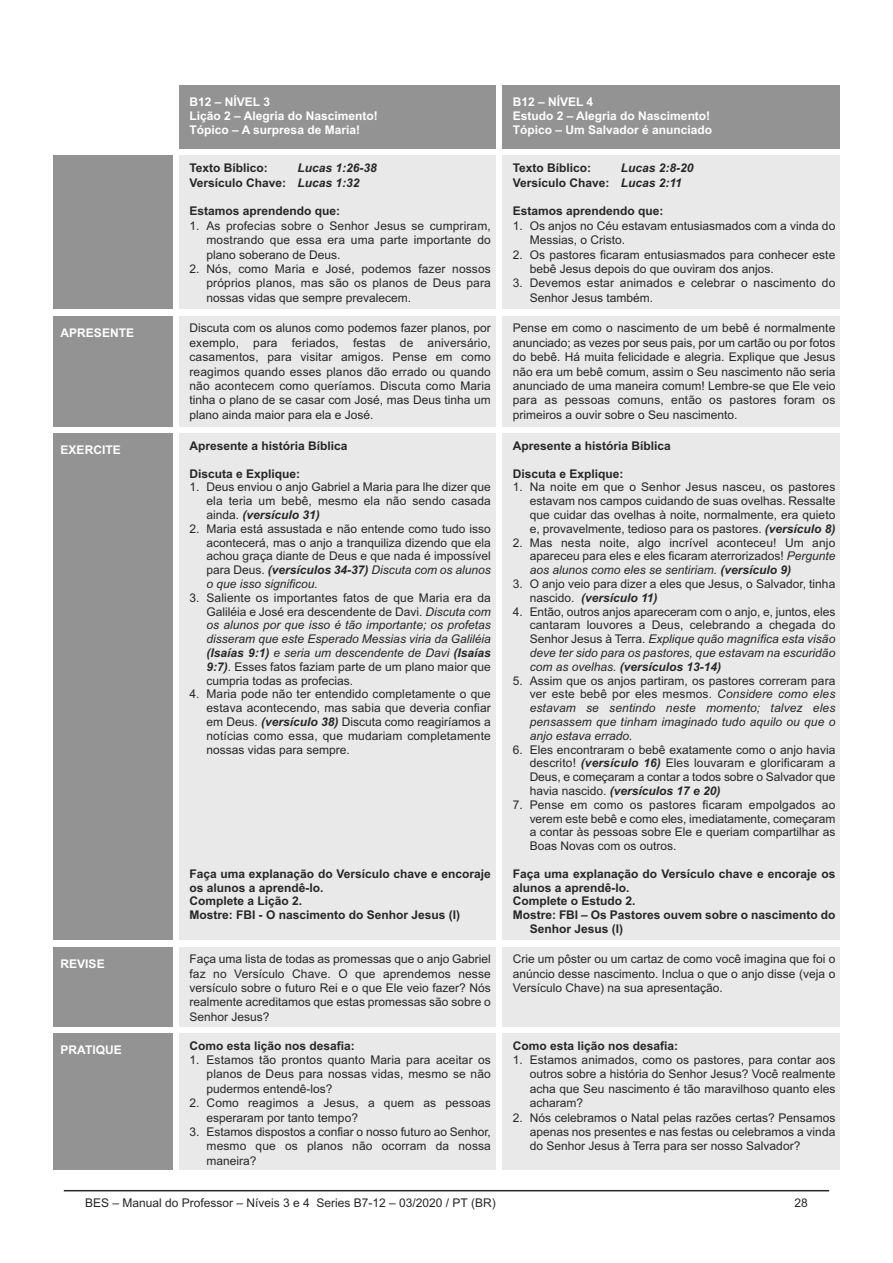
<style>
.page{position:relative;width:893px;height:1263px;background:#fff}
.page>*{position:absolute;margin:0;border:0;box-sizing:border-box;transform-origin:0 0}
.t1{font:12px/14.4px "Arial";color:#272627;text-align:justify}
.t2{font:700 12px/13.8px "Arial";color:#272627}
.t3{font:italic 12px/13.8px "Arial";letter-spacing:.01em;color:#272627;text-align:justify}
.t4{font:700 12px/14.4px "Arial";color:#fff}
.t5{font:italic 700 12px/14.4px "Arial";color:#272627}
.s1{font-style:normal}
.s2{font-weight:700;font-style:italic}
.s3{font-style:italic}
</style>
<div class="page">
<hr style="left:64px;top:1190px;width:765px;height:1px;background:#272627">
<div style="left:179px;top:85px;width:316px;height:64px;background:#939393"></div>
<div style="left:502px;top:85px;width:338px;height:64px;background:#939393"></div>
<div style="left:53px;top:156px;width:119px;height:153px;background:#939393"></div>
<div style="left:179px;top:156px;width:316px;height:153px;background:#e9e9e9"></div>
<div style="left:502px;top:156px;width:338px;height:153px;background:#e9e9e9"></div>
<div style="left:53px;top:316px;width:119px;height:111px;background:#939393"></div>
<div style="left:179px;top:316px;width:316px;height:111px;background:#e9e9e9"></div>
<div style="left:502px;top:316px;width:338px;height:111px;background:#e9e9e9"></div>
<div style="left:53px;top:434px;width:119px;height:506px;background:#939393"></div>
<div style="left:179px;top:434px;width:316px;height:506px;background:#e9e9e9"></div>
<div style="left:502px;top:434px;width:338px;height:506px;background:#e9e9e9"></div>
<div style="left:53px;top:947px;width:119px;height:79px;background:#939393"></div>
<div style="left:179px;top:947px;width:316px;height:79px;background:#e9e9e9"></div>
<div style="left:502px;top:947px;width:338px;height:79px;background:#e9e9e9"></div>
<div style="left:53px;top:1033px;width:119px;height:137px;background:#939393"></div>
<div style="left:179px;top:1033px;width:316px;height:137px;background:#e9e9e9"></div>
<div style="left:502px;top:1033px;width:338px;height:137px;background:#e9e9e9"></div>
<p class="t4" style="left:190px;top:94px;width:190px">B12 – NÍVEL 3<br>Lição 2 – Alegria do Nascimento!<br>Tópico – A surpresa de Maria!</p>
<p class="t4" style="left:513px;top:94px;width:201px">B12 – NÍVEL 4<br>Estudo 2 – Alegria do Nascimento!<br>Tópico – Um Salvador é anunciado</p>
<p class="t2" style="left:190px;top:161px;width:80px">Texto Bíblico:</p>
<p class="t2" style="left:513px;top:161px;width:80px">Texto Bíblico:</p>
<p class="t5" style="left:190px;top:161px;width:189px;text-indent:108px">Lucas 1:26-38<br><span class="s1">Versículo Chave:</span> Lucas 1:32</p>
<p class="t2" style="left:190px;top:204px;width:152px">Estamos aprendendo que:</p>
<p class="t1" style="left:207px;top:218px;width:286px;text-indent:-17px">1. As profecias sobre o Senhor Jesus se cumpriram, mostrando que essa era uma parte importante do plano soberano de Deus.</p>
<p class="t1" style="left:207px;top:262px;width:286px;text-indent:-17px">2. Nós, como Maria e José, podemos fazer nossos próprios planos, mas são os planos de Deus para nossas vidas que sempre prevalecem.</p>
<p class="t5" style="left:513px;top:161px;width:182px;text-indent:108px">Lucas 2:8-20<br><span class="s1">Versículo Chave:</span> Lucas 2:11</p>
<p class="t2" style="left:513px;top:204px;width:152px">Estamos aprendendo que:</p>
<p class="t1" style="left:530px;top:218px;width:307px;text-indent:-17px">1. Os anjos no Céu estavam entusiasmados com a vinda do<br>Messias, o Cristo.</p>
<p class="t1" style="left:530px;top:247px;width:307px;text-indent:-17px">2. Os pastores ficaram entusiasmados para conhecer este bebê Jesus depois do que ouviram dos anjos.</p>
<p class="t1" style="left:530px;top:276px;width:307px;text-indent:-17px">3. Devemos estar animados e celebrar o nascimento do<br>Senhor Jesus também.</p>
<p class="t4" style="left:61px;top:325px;width:75px">APRESENTE</p>
<p class="t1" style="left:190px;top:321px;width:303px">Discuta com os alunos como podemos fazer planos, por exemplo, para feriados, festas de aniversário, casamentos, para visitar amigos. Pense em como reagimos quando esses planos dão errado ou quando não acontecem como queríamos. Discuta como Maria tinha o plano de se casar com José, mas Deus tinha um plano ainda maior para ela e José.</p>
<p class="t1" style="left:513px;top:321px;width:324px">Pense em como o nascimento de um bebê é normalmente anunciado; as vezes por seus pais, por um cartão ou por fotos do bebê. Há muita felicidade e alegria. Explique que Jesus não era um bebê comum, assim o Seu nascimento não seria anunciado de uma maneira comum! Lembre-se que Ele veio para as pessoas comuns, então os pastores foram os primeiros a ouvir sobre o Seu nascimento.</p>
<p class="t4" style="left:61px;top:443px;width:62px">EXERCITE</p>
<p class="t2" style="left:190px;top:439px;width:160px">Apresente a história Bíblica</p>
<p class="t2" style="left:190px;top:466px;width:112px">Discuta e Explique:</p>
<p class="t1" style="left:207px;top:480px;width:286px;line-height:13.8px;text-indent:-17px">1. Deus enviou o anjo Gabriel a Maria para lhe dizer que ela teria um bebê, mesmo ela não sendo casada ainda. <span class="s2">(versículo 31)</span></p>
<p class="t1" style="left:207px;top:522px;width:286px;line-height:13.8px;text-indent:-17px">2. Maria está assustada e não entende como tudo isso acontecerá, mas o anjo a tranquiliza dizendo que ela achou graça diante de Deus e que nada é impossível para Deus. <span class="s2">(versículos 34-37)</span> <span class="s3">Discuta com os alunos o que isso significou.</span></p>
<p class="t1" style="left:207px;top:591px;width:286px;line-height:13.8px;text-indent:-17px">3. Saliente os importantes fatos de que Maria era da Galiléia e José era descendente de Davi. <span class="s3">Discuta com os alunos por que isso é tão importante; os profetas disseram que este Esperado Messias viria da Galiléia </span><span class="s2">(Isaías 9:1)</span> <span class="s3">e seria um descendente de Davi</span> <span class="s2">(Isaías 9:7)</span>. Esses fatos faziam parte de um plano maior que cumpria todas as profecias.</p>
<p class="t1" style="left:207px;top:687px;width:286px;line-height:13.8px;text-indent:-17px">4. Maria pode não ter entendido completamente o que estava acontecendo, mas sabia que deveria confiar em Deus. <span class="s2">(versículo 38)</span> Discuta como reagiríamos a notícias como essa, que mudariam completamente nossas vidas para sempre.</p>
<p class="t2" style="left:513px;top:439px;width:160px">Apresente a história Bíblica</p>
<p class="t2" style="left:513px;top:466px;width:112px">Discuta e Explique:</p>
<p class="t1" style="left:530px;top:480px;width:307px;line-height:13.8px;text-indent:-17px">1. Na noite em que o Senhor Jesus nasceu, os pastores estavam nos campos cuidando de suas ovelhas. Ressalte que cuidar das ovelhas à noite, normalmente, era quieto e, provavelmente, tedioso para os pastores. <span class="s2">(versículo 8)</span></p>
<p class="t1" style="left:530px;top:535px;width:307px;line-height:13.8px;text-indent:-17px">2. Mas nesta noite, algo incrível aconteceu! Um anjo apareceu para eles e eles ficaram aterrorizados! <span class="s3">Pergunte aos alunos como eles se sentiriam.</span> <span class="s2">(versículo 9)</span></p>
<p class="t1" style="left:530px;top:577px;width:307px;line-height:13.8px;text-indent:-17px">3. O anjo veio para dizer a eles que Jesus, o Salvador, tinha nascido. <span class="s2">(versículo 11)</span></p>
<p class="t1" style="left:530px;top:604px;width:307px;line-height:13.8px;text-indent:-17px">4. Então, outros anjos apareceram com o anjo, e, juntos, eles cantaram louvores a Deus, celebrando a chegada do Senhor Jesus à Terra. <span class="s3">Explique quão magnífica esta visão deve ter sido para os pastores, que estavam na escuridão com as ovelhas.</span> <span class="s2">(versículos 13-14)</span></p>
<p class="t3" style="left:530px;top:673px;width:307px;text-indent:-17px"><span class="s1">5. Assim que os anjos partiram, os pastores correram para ver este bebê por eles mesmos.</span> Considere como eles estavam se sentindo neste momento; talvez eles pensassem que tinham imaginado tudo aquilo ou que o anjo estava errado.</p>
<p class="t1" style="left:530px;top:742px;width:307px;line-height:13.8px;text-indent:-17px">6. Eles encontraram o bebê exatamente como o anjo havia descrito! <span class="s2">(versículo 16)</span> Eles louvaram e glorificaram a Deus, e começaram a contar a todos sobre o Salvador que havia nascido. <span class="s2">(versículos 17 e 20)</span></p>
<p class="t1" style="left:530px;top:798px;width:307px;line-height:13.8px;text-indent:-17px">7. Pense em como os pastores ficaram empolgados ao verem este bebê e como eles, imediatamente, começaram a contar às pessoas sobre Ele e queriam compartilhar as Boas Novas com os outros.</p>
<p class="t2" style="left:513px;top:867px;width:324px">Faça uma explanação do Versículo chave e encoraje os</p>
<p class="t2" style="left:513px;top:880px;width:118px">alunos a aprendê-lo.</p>
<p class="t2" style="left:513px;top:894px;width:124px">Complete o Estudo 2.</p>
<p class="t2" style="left:513px;top:908px;width:324px">Mostre: FBI – Os Pastores ouvem sobre o nascimento do</p>
<p class="t2" style="left:530px;top:922px;width:95px">Senhor Jesus (I)</p>
<p class="t2" style="left:190px;top:867px;width:303px">Faça uma explanação do Versículo chave e encoraje os alunos a aprendê-lo.<br>Complete a Lição 2.<br>Mostre: FBI - O nascimento do Senhor Jesus (I)</p>
<p class="t4" style="left:61px;top:956px;width:46px">REVISE</p>
<p class="t1" style="left:190px;top:952px;width:303px">Faça uma lista de todas as promessas que o anjo Gabriel faz no Versículo Chave. O que aprendemos nesse versículo sobre o futuro Rei e o que Ele veio fazer? Nós realmente acreditamos que estas promessas são sobre o Senhor Jesus?</p>
<p class="t1" style="left:513px;top:952px;width:324px">Crie um pôster ou um cartaz de como você imagina que foi o anúncio desse nascimento. Inclua o que o anjo disse (veja o Versículo Chave) na sua apresentação.</p>
<p class="t4" style="left:61px;top:1043px;width:63px">PRATIQUE</p>
<p class="t2" style="left:190px;top:1038px;width:167px">Como esta lição nos desafia:</p>
<p class="t1" style="left:207px;top:1053px;width:286px;text-indent:-17px">1. Estamos tão prontos quanto Maria para aceitar os planos de Deus para nossas vidas, mesmo se não pudermos entendê-los?</p>
<p class="t1" style="left:207px;top:1096px;width:286px;text-indent:-17px">2. Como reagimos a Jesus, a quem as pessoas esperaram por tanto tempo?</p>
<p class="t1" style="left:207px;top:1125px;width:286px;text-indent:-17px">3. Estamos dispostos a confiar o nosso futuro ao Senhor, mesmo que os planos não ocorram da nossa maneira?</p>
<p class="t2" style="left:513px;top:1038px;width:167px">Como esta lição nos desafia:</p>
<p class="t1" style="left:530px;top:1053px;width:307px;text-indent:-17px">1. Estamos animados, como os pastores, para contar aos outros sobre a história do Senhor Jesus? Você realmente acha que Seu nascimento é tão maravilhoso quanto eles acharam?</p>
<p class="t1" style="left:530px;top:1110px;width:307px;text-indent:-17px">2. Nós celebramos o Natal pelas razões certas? Pensamos apenas nos presentes e nas festas ou celebramos a vinda do Senhor Jesus à Terra para ser nosso Salvador?</p>
<p class="t1" style="left:85px;top:1195px;width:412px">BES – Manual do Professor – Níveis 3 e 4 Series B7-12 – 03/2020 / PT (BR)</p>
<p class="t1" style="left:795px;top:1195px;width:15px">28</p>
</div>
